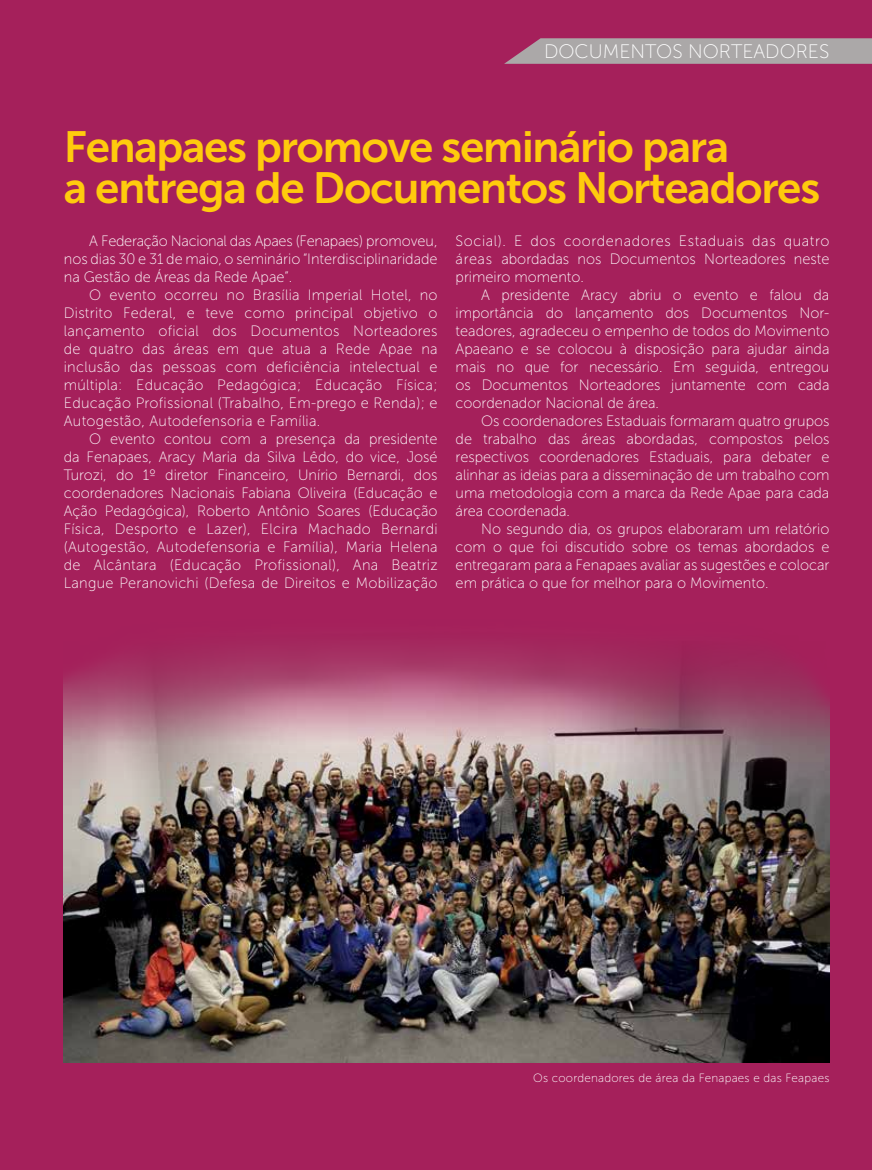
<style>
.page{position:relative;width:872px;height:1170px;background:#fff}
.page>*{position:absolute;margin:0;border:0;box-sizing:border-box;transform-origin:0 0}
.t1{font:43.5px/40.5px "Museo Sans 700";letter-spacing:-.03em;color:#ffcb0d}
.t2{font:19.5px "Museo Sans 100";color:#fff}
.t3{font:15px/18px "Museo Sans 100";color:#fff;text-align:justify}
.t4{font:12px "Museo Sans 100";letter-spacing:.02em;color:#fff}
</style>
<div class="page">
<div style="left:0;top:0;width:872px;height:1169px;background:#a5205b"></div>
<svg style="left:504px;top:38px;width:368px;height:26px;background:#aa9ea2"></svg>
<img style="left:64px;top:645px;width:765px;height:416px">
<h2 class="t2" style="left:544px;top:41px;width:287px">DOCUMENTOS NORTEADORES</h2>
<h1 class="t1" style="left:64px;top:127px;width:758px">Fenapaes promove seminário para<br>a entrega de Documentos Norteadores</h1>
<p class="t3" style="left:64px;top:231px;width:375px;text-indent:26px">A Federação Nacional das Apaes (Fenapaes) promoveu, nos dias 30 e 31 de maio, o seminário “Interdisciplinaridade na Gestão de Áreas da Rede Apae”.</p>
<p class="t3" style="left:64px;top:285px;width:375px;text-indent:26px">O evento ocorreu no Brasília Imperial Hotel, no Distrito Federal, e teve como principal objetivo o lançamento oficial dos Documentos Norteadores de quatro das áreas em que atua a Rede Apae na inclusão das pessoas com deficiência intelectual e múltipla: Educação Pedagógica; Educação Física; Educação Profissional (Trabalho, Em-prego e Renda); e Autogestão, Autodefensoria e Família.</p>
<p class="t3" style="left:64px;top:429px;width:375px;text-indent:26px">O evento contou com a presença da presidente da Fenapaes, Aracy Maria da Silva Lêdo, do vice, José Turozi, do 1º diretor Financeiro, Unírio Bernardi, dos coordenadores Nacionais Fabiana Oliveira (Educação e Ação Pedagógica), Roberto Antônio Soares (Educação Física, Desporto e Lazer), Elcira Machado Bernardi (Autogestão, Autodefensoria e Família), Maria Helena de Alcântara (Educação Profissional), Ana Beatriz Langue Peranovichi (Defesa de Direitos e Mobilização</p>
<p class="t3" style="left:455px;top:231px;width:375px">Social). E dos coordenadores Estaduais das quatro áreas abordadas nos Documentos Norteadores neste primeiro momento.</p>
<p class="t3" style="left:455px;top:285px;width:375px;text-indent:26px">A presidente Aracy abriu o evento e falou da importância do lançamento dos Documentos Nor&shy;teadores, agradeceu o empenho de todos do Movimento Apaeano e se colocou à disposição para ajudar ainda mais no que for necessário. Em seguida, entregou os Documentos Norteadores juntamente com cada coordenador Nacional de área.</p>
<p class="t3" style="left:455px;top:411px;width:375px;text-indent:26px">Os coordenadores Estaduais formaram quatro grupos de trabalho das áreas abordadas, compostos pelos respectivos coordenadores Estaduais, para debater e alinhar as ideias para a disseminação de um trabalho com uma metodologia com a marca da Rede Apae para cada área coordenada.</p>
<p class="t3" style="left:455px;top:519px;width:375px;text-indent:26px">No segundo dia, os grupos elaboraram um relatório com o que foi discutido sobre os temas abordados e entregaram para a Fenapaes avaliar as sugestões e colocar em prática o que for melhor para o Movimento.</p>
<p class="t4" style="left:533px;top:1071px;width:298px">Os coordenadores de área da Fenapaes e das Feapaes</p>
</div>
